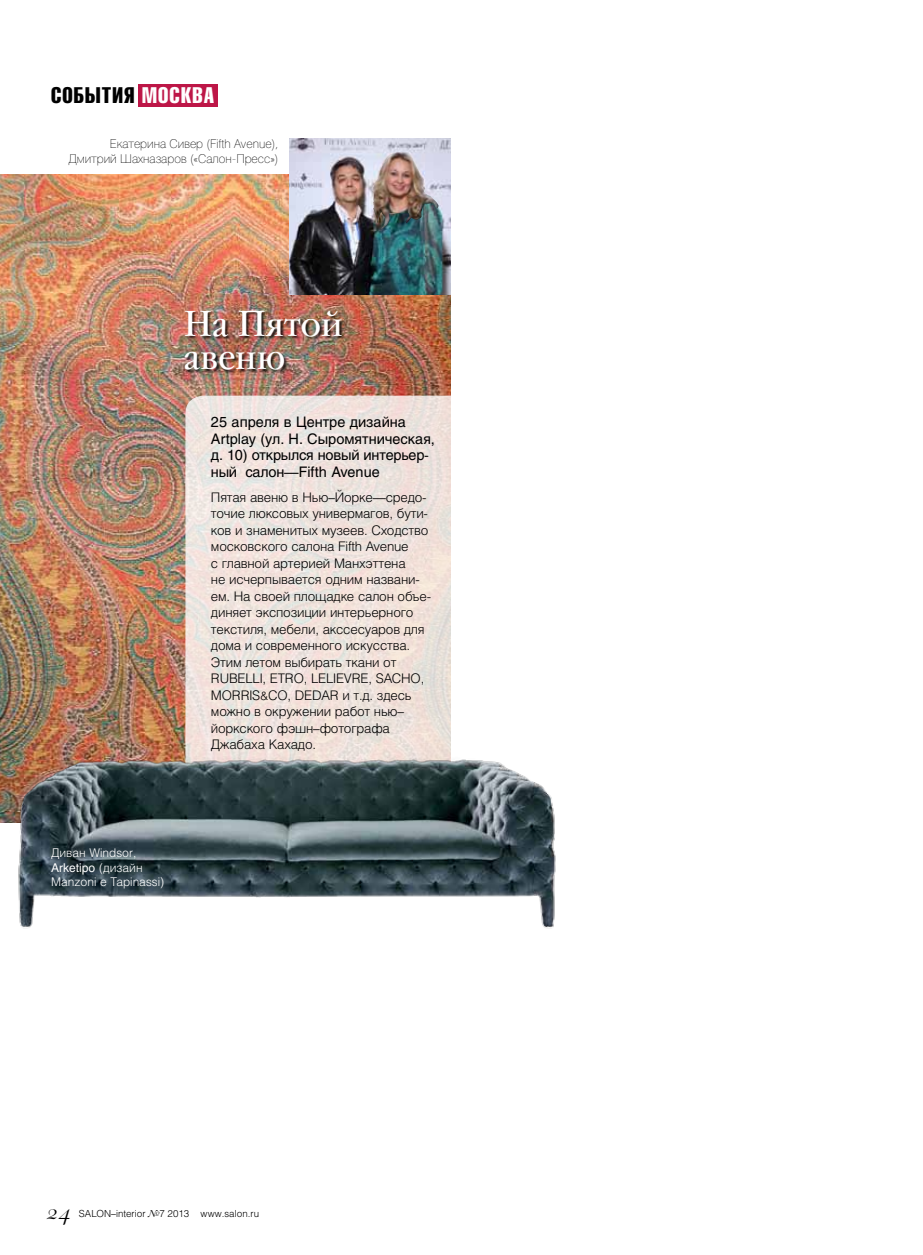
<style>
.page{position:relative;width:923px;height:1255px;background:#fff}
.page>*{position:absolute;margin:0;border:0;box-sizing:border-box;transform-origin:0 0}
.t1{font:36px/33px "Salon Garamond";color:#fff}
.t2{font:22.2px "Helios Compressed";letter-spacing:.05em;color:#000}
.t3{font:14.4px/16.5px "Helios";color:#000}
.t4{font:300 13.2px/16.5px "Helios";letter-spacing:-.015em;color:#000}
.t5{font:100 12px/14.2px "Helios";color:#000;text-align:right}
.t6{font:300 12px/14.2px "Helios";color:#fff}
.t7{font:300 9.75px "Helios";color:#000}
.s1{color:#fff}
.s2{font-weight:400}
.s3{font-size:11.7px}
.s4{font-family:"Salon Script EX";font-weight:400;font-size:19.5px}
.s5{font-family:"Garamond C";font-style:italic}
</style>
<div class="page">
<img style="left:0;top:174px;width:451px;height:527px">
<div style="left:185px;top:311px;width:161px;height:62px;background:#000;opacity:.75"></div>
<svg style="left:185px;top:395px;width:292px;height:411px;background:#efe4df"></svg>
<img style="left:0;top:701px;width:556px;height:228px">
<img style="left:289px;top:138px;width:161px;height:156px">
<img style="left:371px;top:152px;width:68px;height:78px">
<div style="left:138px;top:84px;width:80px;height:23px;background:#bd1647"></div>
<h2 class="t2" style="left:51px;top:82px;width:165px">событиЯ <span class="s1">москва</span></h2>
<p class="t5" style="left:68px;top:137px;width:211px">Екатерина Сивер (Fifth Avenue),<br>Дмитрий Шахназаров («Cалон-Пресс»)</p>
<h1 class="t1" style="left:184px;top:308px;width:161px">На Пятой авеню</h1>
<p class="t6" style="left:51px;top:845px;width:115px">Диван Windsor,<br><span class="s2">Arketipo</span> (дизайн<br>Manzoni e Tapinassi)</p>
<p class="t3" style="left:211px;top:413px;width:225px">25 апреля в Центре дизайна<br>Artplay (ул. Н. Сыромятническая, д. 10) открылся новый интерьер&shy;ный салон—Fifth Avenue</p>
<p class="t4" style="left:211px;top:488px;width:222px">Пятая авеню в Нью–Йорке—средо&shy;точие люксовых универмагов, бути&shy;ков и знаменитых музеев. Сходство московского салона Fifth Avenue<br>с главной артерией Манхэттена<br>не исчерпывается одним названи&shy;ем. На своей площадке салон объе&shy;диняет экспозиции интерьерного текстиля, мебели, акссесуаров для дома и современного искусства.<br>Этим летом выбирать ткани от<br>RUBELLI, ETRO, LELIEVRE, SACHO,<br>MORRIS<span class="s3">&amp;</span>CO, DEDAR и т.д. здесь можно в окружении работ нью– йоркского фэшн–фотографа<br>Джабаха Кахадо.</p>
<p class="t7" style="left:46px;top:1207px;width:215px"><span class="s4">24</span> SALON–interior <span class="s5">№</span>7 2013 www.salon.ru</p>
</div>
